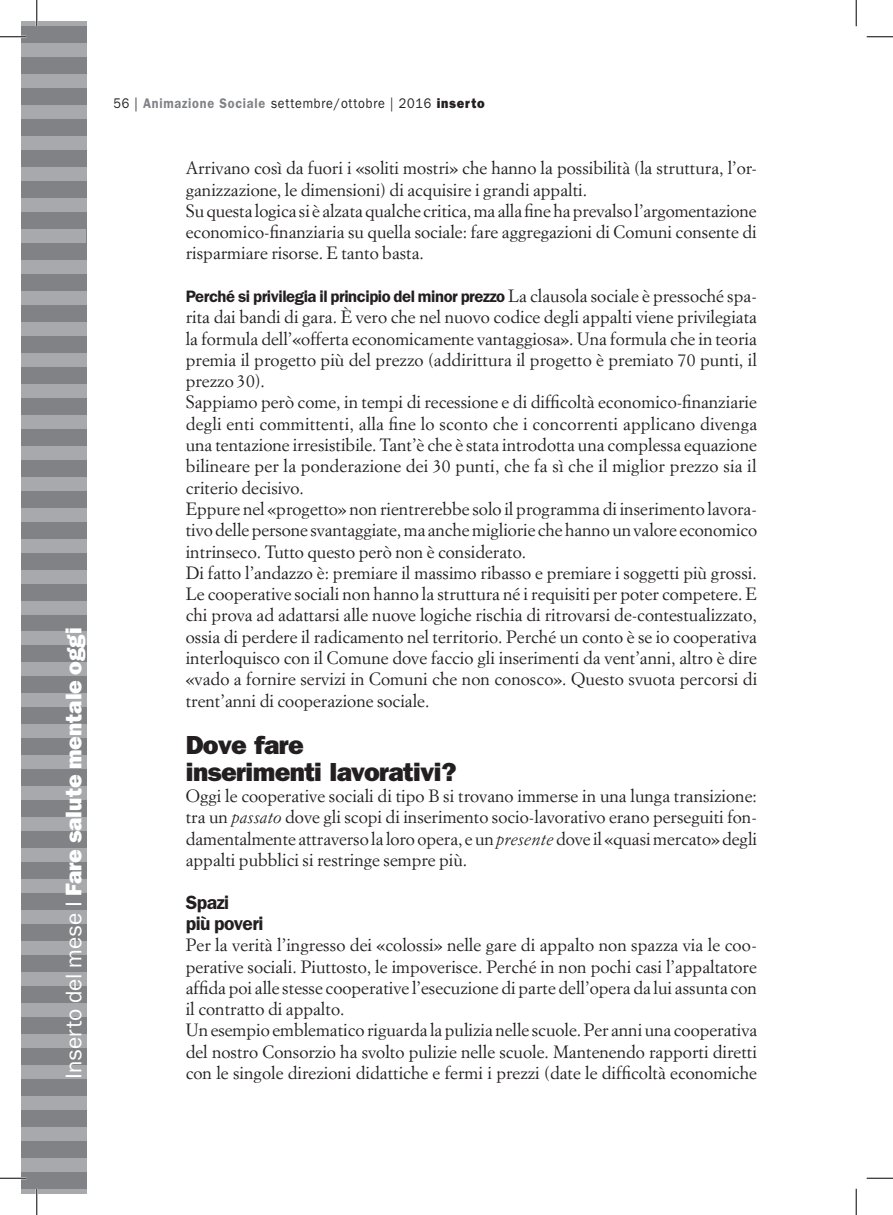
<style>
.page{position:relative;width:893px;height:1215px;background:#fff}
.page>*{position:absolute;margin:0;border:0;box-sizing:border-box;transform-origin:0 0}
.TitoloA{font:26.25px "ITC Franklin Gothic Std Hvy";letter-spacing:-.025em;color:#231f20}
.t1{font:22.75px "ITC Franklin Gothic Std Hvy";color:#fff}
.Titolo_B{font:600 19.25px "ITC Franklin Gothic Std";letter-spacing:-.025em;color:#231f20}
.Testo_base{font:17.5px/21.3px "Simoncini Garamond Std";color:#231f20;text-align:justify}
.Testo_base-2{font:600 16.62px "ITC Franklin Gothic Std";letter-spacing:-.025em;color:#231f20}
.t2{font:14px "ITC Franklin Gothic Std";letter-spacing:.06em;color:#231f20;scale:.9 1}
.s1{font-family:"ITC Franklin Gothic Std"}
.s2{font-weight:600;color:#808285}
.s3{font-family:"ITC Franklin Gothic Std Hvy"}
.s4{font-family:"Simoncini Garamond Std";font-weight:400;font-size:17.5px}
.s5{font-style:italic}
</style>
<div class="page">
<div style="left:22px;top:22px;width:64px;height:1171px;background:#808285"></div>
<hr style="left:22px;top:22px;width:64px;height:4px;background:#a8a9ad">
<div style="left:22px;top:43px;width:64px;height:14px;background:#a8a9ad"></div>
<div style="left:22px;top:74px;width:64px;height:14px;background:#a8a9ad"></div>
<div style="left:22px;top:105px;width:64px;height:14px;background:#a8a9ad"></div>
<div style="left:22px;top:476px;width:64px;height:14px;background:#a8a9ad"></div>
<div style="left:22px;top:817px;width:64px;height:14px;background:#a8a9ad"></div>
<div style="left:22px;top:136px;width:64px;height:14px;background:#a8a9ad"></div>
<div style="left:22px;top:507px;width:64px;height:14px;background:#a8a9ad"></div>
<div style="left:22px;top:848px;width:64px;height:14px;background:#a8a9ad"></div>
<div style="left:22px;top:167px;width:64px;height:14px;background:#a8a9ad"></div>
<div style="left:22px;top:538px;width:64px;height:14px;background:#a8a9ad"></div>
<div style="left:22px;top:879px;width:64px;height:14px;background:#a8a9ad"></div>
<div style="left:22px;top:198px;width:64px;height:13px;background:#a8a9ad"></div>
<div style="left:22px;top:229px;width:63px;height:13px;background:#a8a9ad"></div>
<div style="left:22px;top:569px;width:64px;height:14px;background:#a8a9ad"></div>
<div style="left:22px;top:910px;width:64px;height:14px;background:#a8a9ad"></div>
<div style="left:22px;top:260px;width:64px;height:13px;background:#a8a9ad"></div>
<div style="left:22px;top:600px;width:64px;height:14px;background:#a8a9ad"></div>
<div style="left:22px;top:941px;width:64px;height:14px;background:#a8a9ad"></div>
<div style="left:22px;top:291px;width:64px;height:13px;background:#a8a9ad"></div>
<div style="left:22px;top:631px;width:64px;height:14px;background:#a8a9ad"></div>
<div style="left:22px;top:972px;width:64px;height:14px;background:#a8a9ad"></div>
<div style="left:22px;top:322px;width:64px;height:13px;background:#a8a9ad"></div>
<div style="left:22px;top:662px;width:64px;height:14px;background:#a8a9ad"></div>
<div style="left:22px;top:1003px;width:64px;height:14px;background:#a8a9ad"></div>
<div style="left:22px;top:353px;width:64px;height:13px;background:#a8a9ad"></div>
<div style="left:22px;top:693px;width:64px;height:14px;background:#a8a9ad"></div>
<div style="left:22px;top:1034px;width:64px;height:14px;background:#a8a9ad"></div>
<div style="left:22px;top:384px;width:64px;height:13px;background:#a8a9ad"></div>
<div style="left:22px;top:724px;width:64px;height:14px;background:#a8a9ad"></div>
<div style="left:22px;top:1065px;width:64px;height:14px;background:#a8a9ad"></div>
<div style="left:22px;top:415px;width:64px;height:13px;background:#a8a9ad"></div>
<div style="left:22px;top:755px;width:64px;height:14px;background:#a8a9ad"></div>
<div style="left:22px;top:1096px;width:64px;height:14px;background:#a8a9ad"></div>
<div style="left:22px;top:1158px;width:64px;height:14px;background:#a8a9ad"></div>
<div style="left:22px;top:446px;width:64px;height:13px;background:#a8a9ad"></div>
<div style="left:22px;top:786px;width:64px;height:14px;background:#a8a9ad"></div>
<div style="left:22px;top:1127px;width:64px;height:14px;background:#a8a9ad"></div>
<hr style="left:22px;top:1189px;width:64px;height:4px;background:#a8a9ad">
<hr style="left:0;top:36px;width:26px;height:2px;background:#fff">
<hr style="left:0;top:1177px;width:26px;height:2px;background:#fff">
<hr style="left:36px;top:0;width:2px;height:26px;background:#fff">
<hr style="left:36px;top:1188px;width:2px;height:26px;background:#fff">
<svg style="left:0;top:36px;width:26px;height:1px"></svg>
<svg style="left:866px;top:36px;width:26px;height:1px"></svg>
<svg style="left:0;top:1177px;width:26px;height:1px"></svg>
<svg style="left:866px;top:1177px;width:26px;height:1px"></svg>
<svg style="left:36px;top:0;width:1px;height:26px"></svg>
<svg style="left:36px;top:1188px;width:1px;height:26px"></svg>
<svg style="left:855px;top:0;width:1px;height:26px"></svg>
<svg style="left:855px;top:1188px;width:1px;height:26px"></svg>
<h2 class="t1" style="left:60px;top:1078px;width:453px;rotate:-90deg"><span class="s1">Inserto del mese I</span> Fare salute mentale oggi</h2>
<p class="t2" style="left:113px;top:95px;width:414px">56 | <span class="s2">Animazione Sociale</span> settembre/ottobre | 2016 <span class="s3">inserto</span></p>
<p class="Testo_base" style="left:186px;top:157px;width:572px">Arrivano così da fuori i «soliti mostri» che hanno la possibilità (la struttura, l’or&shy;ganizzazione, le dimensioni) di acquisire i grandi appalti.</p>
<p class="Testo_base" style="left:186px;top:200px;width:572px">Su questa logica si è alzata qualche critica, ma alla fine ha prevalso l’argomentazione economico-finanziaria su quella sociale: fare aggregazioni di Comuni consente di risparmiare risorse. E tanto basta.</p>
<p class="Testo_base-2" style="left:186px;top:286px;width:572px">Perché si privilegia il principio del minor prezzo <span class="s4">La clausola sociale è pressoché spa-</span></p>
<p class="Testo_base" style="left:186px;top:306px;width:572px">rita dai bandi di gara. È vero che nel nuovo codice degli appalti viene privilegiata la formula dell’«offerta economicamente vantaggiosa». Una formula che in teoria premia il progetto più del prezzo (addirittura il progetto è premiato 70 punti, il prezzo 30).</p>
<p class="Testo_base" style="left:186px;top:391px;width:572px">Sappiamo però come, in tempi di recessione e di difficoltà economico-finanziarie degli enti committenti, alla fine lo sconto che i concorrenti applicano divenga una tentazione irresistibile. Tant’è che è stata introdotta una complessa equazione bilineare per la ponderazione dei 30 punti, che fa sì che il miglior prezzo sia il criterio decisivo.</p>
<p class="Testo_base" style="left:186px;top:498px;width:572px">Eppure nel «progetto» non rientrerebbe solo il programma di inserimento lavora&shy;tivo delle persone svantaggiate, ma anche migliorie che hanno un valore economico intrinseco. Tutto questo però non è considerato.</p>
<p class="Testo_base" style="left:186px;top:561px;width:572px">Di fatto l’andazzo è: premiare il massimo ribasso e premiare i soggetti più grossi.<br>Le cooperative sociali non hanno la struttura né i requisiti per poter competere. E chi prova ad adattarsi alle nuove logiche rischia di ritrovarsi de-contestualizzato, ossia di perdere il radicamento nel territorio. Perché un conto è se io cooperativa interloquisco con il Comune dove faccio gli inserimenti da vent’anni, altro è dire «vado a fornire servizi in Comuni che non conosco». Questo svuota percorsi di trent’anni di cooperazione sociale.</p>
<p class="TitoloA" style="left:186px;top:730px;width:119px">Dove fare</p>
<p class="TitoloA" style="left:186px;top:756px;width:272px">inserimenti lavorativi?</p>
<p class="Testo_base" style="left:186px;top:785px;width:572px">Oggi le cooperative sociali di tipo B si trovano immerse in una lunga transizione: tra un <span class="s5">passato</span> dove gli scopi di inserimento socio-lavorativo erano perseguiti fon&shy;damentalmente attraverso la loro opera, e un <span class="s5">presente</span> dove il «quasi mercato» degli appalti pubblici si restringe sempre più.</p>
<p class="Titolo_B" style="left:186px;top:890px;width:45px">Spazi</p>
<p class="Titolo_B" style="left:186px;top:912px;width:79px">più poveri</p>
<p class="Testo_base" style="left:186px;top:934px;width:572px">Per la verità l’ingresso dei «colossi» nelle gare di appalto non spazza via le coo&shy;perative sociali. Piuttosto, le impoverisce. Perché in non pochi casi l’appaltatore affida poi alle stesse cooperative l’esecuzione di parte dell’opera da lui assunta con il contratto di appalto.</p>
<p class="Testo_base" style="left:186px;top:1019px;width:572px">Un esempio emblematico riguarda la pulizia nelle scuole. Per anni una cooperativa del nostro Consorzio ha svolto pulizie nelle scuole. Mantenendo rapporti diretti con le singole direzioni didattiche e fermi i prezzi (date le difficoltà economiche</p>
</div>
